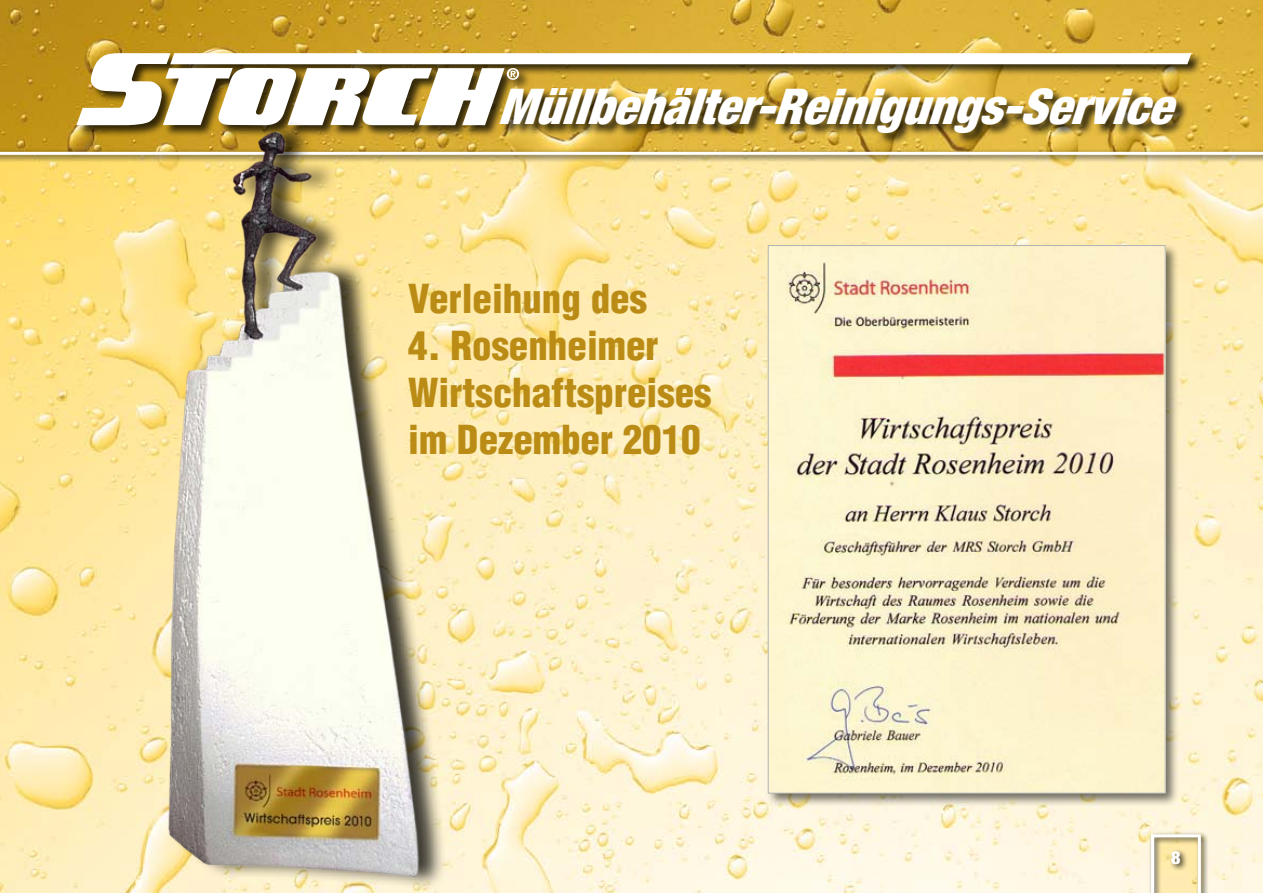
<style>
.page{position:relative;width:1263px;height:893px;background:#fff}
.page>*{position:absolute;margin:0;border:0;box-sizing:border-box;transform-origin:0 0}
.t1{font:italic 900 condensed 49.35px "Helvetica Neue";color:#fff}
.t2{font:900 condensed 39px/46.8px "Helvetica";color:#ba8c15}
.t3{font:900 condensed 18px "Helvetica Neue";color:#fff}
</style>
<div class="page">
<img style="left:0;top:0;width:1263px;height:893px">
<div style="left:0;top:149px;width:1263px;height:14px;background:#000;opacity:.8"></div>
<hr style="left:0;top:152px;width:1263px;height:3px;background:#fff">
<div style="left:1148px;top:831px;width:61px;height:62px;background:#000;opacity:.8"></div>
<svg style="left:1151px;top:834px;width:50px;height:59px;background:#ebdcad"></svg>
<div style="left:76px;top:52px;width:1128px;height:94px;background:#000;opacity:.75"></div>
<svg style="left:76px;top:53px;width:1115px;height:72px"></svg>
<img style="left:134px;top:103px;width:319px;height:782px">
<div style="left:766px;top:243px;width:413px;height:565px;background:#000;opacity:.55"></div>
<img style="left:770px;top:247px;width:393px;height:544px">
<p class="t1" style="left:498px;top:76px;width:675px">Müllbehälter-Reinigungs-Service</p>
<p class="t2" style="left:408px;top:275px;width:240px">Verleihung des</p>
<p class="t2" style="left:408px;top:322px;width:305px">4. Rosenheimer<br>Wirtschaftspreises im Dezember 2010</p>
<p class="t3" style="left:1171px;top:847px;width:11px">8</p>
</div>
